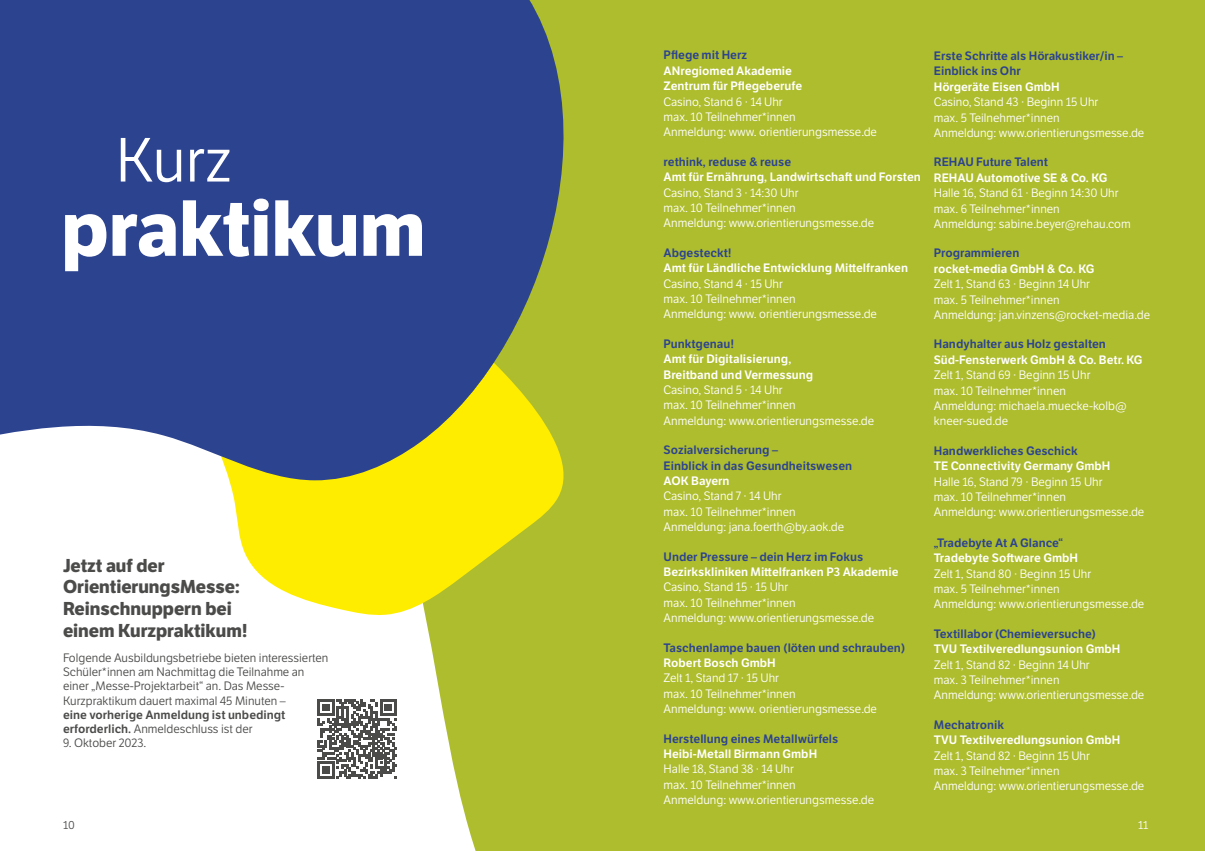
<style>
.page{position:relative;width:1205px;height:851px;background:#fff}
.page>*{position:absolute;margin:0;border:0;box-sizing:border-box;transform-origin:0 0}
.t1{font:700 77px "LFT Etica";color:#fff}
.t2{font:60.5px "LFT Etica";color:#fff}
.t3{font:700 18.12px/21.8px "LFT Etica";color:#4b4b4a}
.t4{font:11.88px/15.4px "LFT Etica";color:#fff}
.t5{font:11.88px/15.4px "LFT Etica SB";color:#fff}
.t6{font:11.88px/15.4px "LFT Etica SB";color:#2c4390}
.t7{font:11.88px/14.2px "LFT Etica";color:#4b4b4a}
.t8{font:11.88px "LFT Etica SB";color:#4b4b4a}
.t9{font:11.25px "LFT Etica";color:#4b4b4a}
.t10{font:11.25px "LFT Etica";color:#fff}
.s1{font-family:"LFT Etica SB"}
</style>
<div class="page">
<div style="left:320px;top:0;width:885px;height:850px;background:#aebd2d"></div>
<svg style="left:229px;top:480px;width:360px;height:135px;background:#ebe324"></svg>
<svg style="left:0;top:0;width:630px;height:480px;background:#4c6081"></svg>
<svg style="left:317px;top:699px;width:80px;height:79px"></svg>
<h2 class="t2" style="left:116px;top:125px;width:117px">Kurz</h2>
<h1 class="t1" style="left:61px;top:181px;width:366px">praktikum</h1>
<h3 class="t3" style="left:63px;top:554px;width:186px">Jetzt auf der<br>OrientierungsMesse:<br>Reinschnuppern bei einem Kurzpraktikum!</h3>
<p class="t7" style="left:63px;top:650px;width:267px">Folgende Ausbildungsbetriebe bieten interessierten Schüler*innen am Nachmittag die Teilnahme an einer „Messe-Projektarbeit“ an. Das Messe-Kurzpraktikum dauert maximal 45 Minuten –</p>
<p class="t8" style="left:63px;top:707px;width:224px">eine vorherige Anmeldung ist unbedingt</p>
<p class="t7" style="left:63px;top:722px;width:191px"><span class="s1">erforderlich.</span> Anmeldeschluss ist der</p>
<p class="t7" style="left:63px;top:736px;width:85px">9. Oktober 2023.</p>
<p class="t9" style="left:63px;top:818px;width:13px">10</p>
<p class="t6" style="left:663px;top:48px;width:85px">Pflege mit Herz</p>
<p class="t5" style="left:663px;top:63px;width:140px">ANregiomed Akademie<br>Zentrum für Pflegeberufe</p>
<p class="t4" style="left:663px;top:94px;width:215px">Casino, Stand 6 · 14 Uhr<br>max. 10 Teilnehmer*innen<br>Anmeldung: www. orientierungsmesse.de</p>
<p class="t6" style="left:663px;top:154px;width:129px">rethink, reduse &amp; reuse</p>
<p class="t5" style="left:663px;top:169px;width:259px">Amt für Ernährung, Landwirtschaft und Forsten</p>
<p class="t4" style="left:663px;top:185px;width:212px">Casino, Stand 3 · 14:30 Uhr<br>max. 10 Teilnehmer*innen<br>Anmeldung: www.orientierungsmesse.de</p>
<p class="t6" style="left:663px;top:245px;width:70px">Abgesteckt!</p>
<p class="t5" style="left:663px;top:260px;width:246px">Amt für Ländliche Entwicklung Mittelfranken</p>
<p class="t4" style="left:663px;top:276px;width:215px">Casino, Stand 4 · 15 Uhr<br>max. 10 Teilnehmer*innen<br>Anmeldung: www. orientierungsmesse.de</p>
<p class="t6" style="left:663px;top:336px;width:72px">Punktgenau!</p>
<p class="t5" style="left:663px;top:351px;width:151px">Amt für Digitalisierung,<br>Breitband und Vermessung</p>
<p class="t4" style="left:663px;top:382px;width:212px">Casino, Stand 5 · 14 Uhr<br>max. 10 Teilnehmer*innen<br>Anmeldung: www.orientierungsmesse.de</p>
<p class="t6" style="left:663px;top:442px;width:190px">Sozialversicherung –<br>Einblick in das Gesundheitswesen</p>
<p class="t5" style="left:663px;top:473px;width:68px">AOK Bayern</p>
<p class="t4" style="left:663px;top:488px;width:182px">Casino, Stand 7 · 14 Uhr<br>max. 10 Teilnehmer*innen<br>Anmeldung: jana.foerth@by.aok.de</p>
<p class="t6" style="left:663px;top:548px;width:201px">Under Pressure – dein Herz im Fokus</p>
<p class="t5" style="left:663px;top:564px;width:236px">Bezirkskliniken Mittelfranken P3 Akademie</p>
<p class="t4" style="left:663px;top:579px;width:212px">Casino, Stand 15 · 15 Uhr<br>max. 10 Teilnehmer*innen<br>Anmeldung: www.orientierungsmesse.de</p>
<p class="t6" style="left:663px;top:639px;width:243px">Taschenlampe bauen (löten und schrauben)</p>
<p class="t5" style="left:663px;top:655px;width:114px">Robert Bosch GmbH</p>
<p class="t4" style="left:663px;top:670px;width:215px">Zelt 1, Stand 17 · 15 Uhr<br>max. 10 Teilnehmer*innen<br>Anmeldung: www. orientierungsmesse.de</p>
<p class="t6" style="left:663px;top:730px;width:176px">Herstellung eines Metallwürfels</p>
<p class="t5" style="left:663px;top:746px;width:155px">Heibi-Metall Birmann GmbH</p>
<p class="t4" style="left:663px;top:761px;width:212px">Halle 18, Stand 38 · 14 Uhr<br>max. 10 Teilnehmer*innen<br>Anmeldung: www.orientierungsmesse.de</p>
<p class="t6" style="left:934px;top:48px;width:191px">Erste Schritte als Hörakustiker/in –<br>Einblick ins Ohr</p>
<p class="t5" style="left:934px;top:79px;width:127px">Hörgeräte Eisen GmbH</p>
<p class="t4" style="left:934px;top:95px;width:212px">Casino, Stand 43 · Beginn 15 Uhr<br>max. 5 Teilnehmer*innen<br>Anmeldung: www.orientierungsmesse.de</p>
<p class="t6" style="left:934px;top:155px;width:116px">REHAU Future Talent</p>
<p class="t5" style="left:934px;top:170px;width:175px">REHAU Automotive SE &amp; Co. KG</p>
<p class="t4" style="left:934px;top:186px;width:198px">Halle 16, Stand 61 · Beginn 14:30 Uhr max. 6 Teilnehmer*innen<br>Anmeldung: sabine.beyer@rehau.com</p>
<p class="t6" style="left:934px;top:246px;width:87px">Programmieren</p>
<p class="t5" style="left:934px;top:261px;width:162px">rocket-media GmbH &amp; Co. KG</p>
<p class="t4" style="left:934px;top:276px;width:218px">Zelt 1, Stand 63 · Beginn 14 Uhr<br>max. 5 Teilnehmer*innen<br>Anmeldung: jan.vinzens@rocket-media.de</p>
<p class="t6" style="left:934px;top:337px;width:174px">Handyhalter aus Holz gestalten</p>
<p class="t5" style="left:934px;top:352px;width:210px">Süd-Fensterwerk GmbH &amp; Co. Betr. KG</p>
<p class="t4" style="left:934px;top:367px;width:194px">Zelt 1, Stand 69 · Beginn 15 Uhr<br>max. 10 Teilnehmer*innen<br>Anmeldung: michaela.muecke-kolb@ kneer-sued.de</p>
<p class="t6" style="left:934px;top:443px;width:145px">Handwerkliches Geschick</p>
<p class="t5" style="left:934px;top:458px;width:178px">TE Connectivity Germany GmbH</p>
<p class="t4" style="left:934px;top:474px;width:212px">Halle 16, Stand 79 · Beginn 15 Uhr<br>max. 10 Teilnehmer*innen<br>Anmeldung: www.orientierungsmesse.de</p>
<p class="t6" style="left:934px;top:535px;width:131px">„Tradebyte At A Glance“</p>
<p class="t5" style="left:934px;top:550px;width:146px">Tradebyte Software GmbH</p>
<p class="t4" style="left:934px;top:566px;width:212px">Zelt 1, Stand 80 · Beginn 15 Uhr<br>max. 5 Teilnehmer*innen<br>Anmeldung: www.orientierungsmesse.de</p>
<p class="t6" style="left:934px;top:626px;width:164px">Textillabor (Chemieversuche)</p>
<p class="t5" style="left:934px;top:641px;width:188px">TVU Textilveredlungsunion GmbH</p>
<p class="t4" style="left:934px;top:657px;width:212px">Zelt 1, Stand 82 · Beginn 14 Uhr<br>max. 3 Teilnehmer*innen<br>Anmeldung: www.orientierungsmesse.de</p>
<p class="t6" style="left:934px;top:717px;width:72px">Mechatronik</p>
<p class="t5" style="left:934px;top:732px;width:188px">TVU Textilveredlungsunion GmbH</p>
<p class="t4" style="left:934px;top:748px;width:212px">Zelt 1, Stand 82 · Beginn 15 Uhr<br>max. 3 Teilnehmer*innen<br>Anmeldung: www.orientierungsmesse.de</p>
<p class="t10" style="left:1138px;top:818px;width:12px">11</p>
</div>
